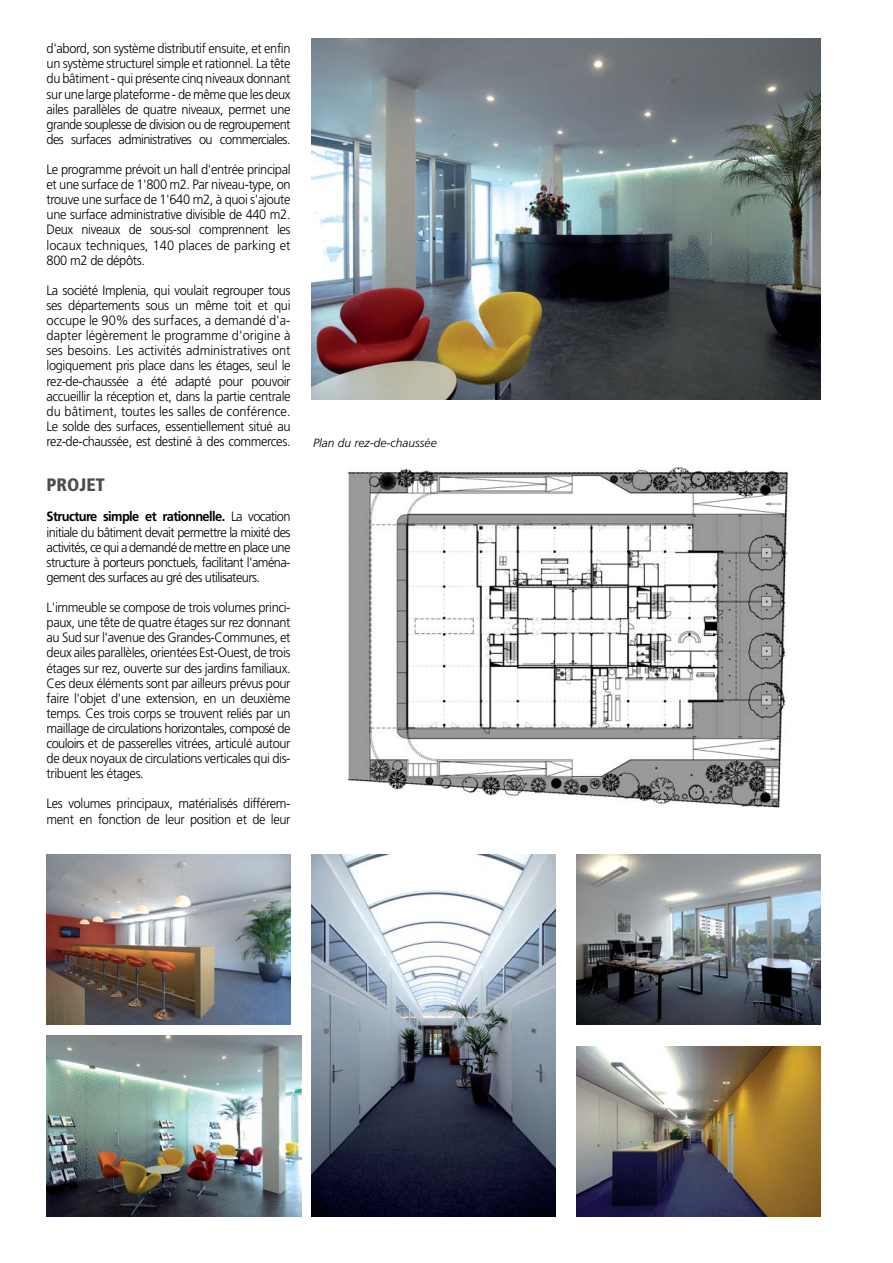
<style>
.page{position:relative;width:893px;height:1263px;background:#fff}
.page>*{position:absolute;margin:0;border:0;box-sizing:border-box;transform-origin:0 0}
.t1{font:900 condensed 18px "Frutiger";color:#4d4d4d}
.t2{font:300 13.5px/15.1px "Frutiger";letter-spacing:-.03em;color:#000;text-align:justify;scale:.95 1}
.t3{font:italic 300 12px "Frutiger";color:#000}
.s1{font-weight:700}
</style>
<div class="page">
<img style="left:312px;top:38px;width:508px;height:362px">
<img style="left:347px;top:467px;width:441px;height:341px">
<img style="left:47px;top:1035px;width:255px;height:181px">
<img style="left:312px;top:855px;width:243px;height:361px">
<img style="left:577px;top:1046px;width:243px;height:170px">
<img style="left:577px;top:855px;width:243px;height:170px">
<img style="left:47px;top:855px;width:243px;height:170px">
<p class="t2" style="left:47px;top:42px;width:258px">d'abord, son système distributif ensuite, et enfin un système structurel simple et rationnel. La tête du bâtiment - qui présente cinq niveaux donnant sur une large plateforme - de même que les deux ailes parallèles de quatre niveaux, permet une grande souplesse de division ou de regroupement des surfaces administratives ou commerciales.</p>
<p class="t2" style="left:47px;top:163px;width:258px">Le programme prévoit un hall d'entrée principal et une surface de 1'800 m2. Par niveau-type, on trouve une surface de 1'640 m2, à quoi s'ajoute une surface administrative divisible de 440 m2.<br>Deux niveaux de sous-sol comprennent les locaux techniques, 140 places de parking et 800 m2 de dépôts.</p>
<p class="t2" style="left:47px;top:284px;width:258px">La société Implenia, qui voulait regrouper tous ses départements sous un même toit et qui occupe le 90% des surfaces, a demandé d'a&shy;dapter légèrement le programme d'origine à ses besoins. Les activités administratives ont logiquement pris place dans les étages, seul le rez-de-chaussée a été adapté pour pouvoir accueillir la réception et, dans la partie centrale du bâtiment, toutes les salles de conférence.<br>Le solde des surfaces, essentiellement situé au rez-de-chaussée, est destiné à des commerces.</p>
<h1 class="t1" style="left:47px;top:478px;width:60px">PROJET</h1>
<p class="t2" style="left:47px;top:510px;width:258px"><span class="s1">Structure simple et rationnelle.</span> La vocation initiale du bâtiment devait permettre la mixité des activités, ce qui a demandé de mettre en place une structure à porteurs ponctuels, facilitant l'aména&shy;gement des surfaces au gré des utilisateurs.</p>
<p class="t2" style="left:47px;top:601px;width:258px">L'immeuble se compose de trois volumes princi&shy;paux, une tête de quatre étages sur rez donnant au Sud sur l'avenue des Grandes-Communes, et deux ailes parallèles, orientées Est-Ouest, de trois étages sur rez, ouverte sur des jardins familiaux.<br>Ces deux éléments sont par ailleurs prévus pour faire l'objet d'une extension, en un deuxième temps. Ces trois corps se trouvent reliés par un maillage de circulations horizontales, composé de couloirs et de passerelles vitrées, articulé autour de deux noyaux de circulations verticales qui dis&shy;tribuent les étages.</p>
<p class="t2" style="left:47px;top:797px;width:258px">Les volumes principaux, matérialisés différem&shy;ment en fonction de leur position et de leur</p>
<p class="t3" style="left:313px;top:438px;width:125px">Plan du rez-de-chaussée</p>
</div>
